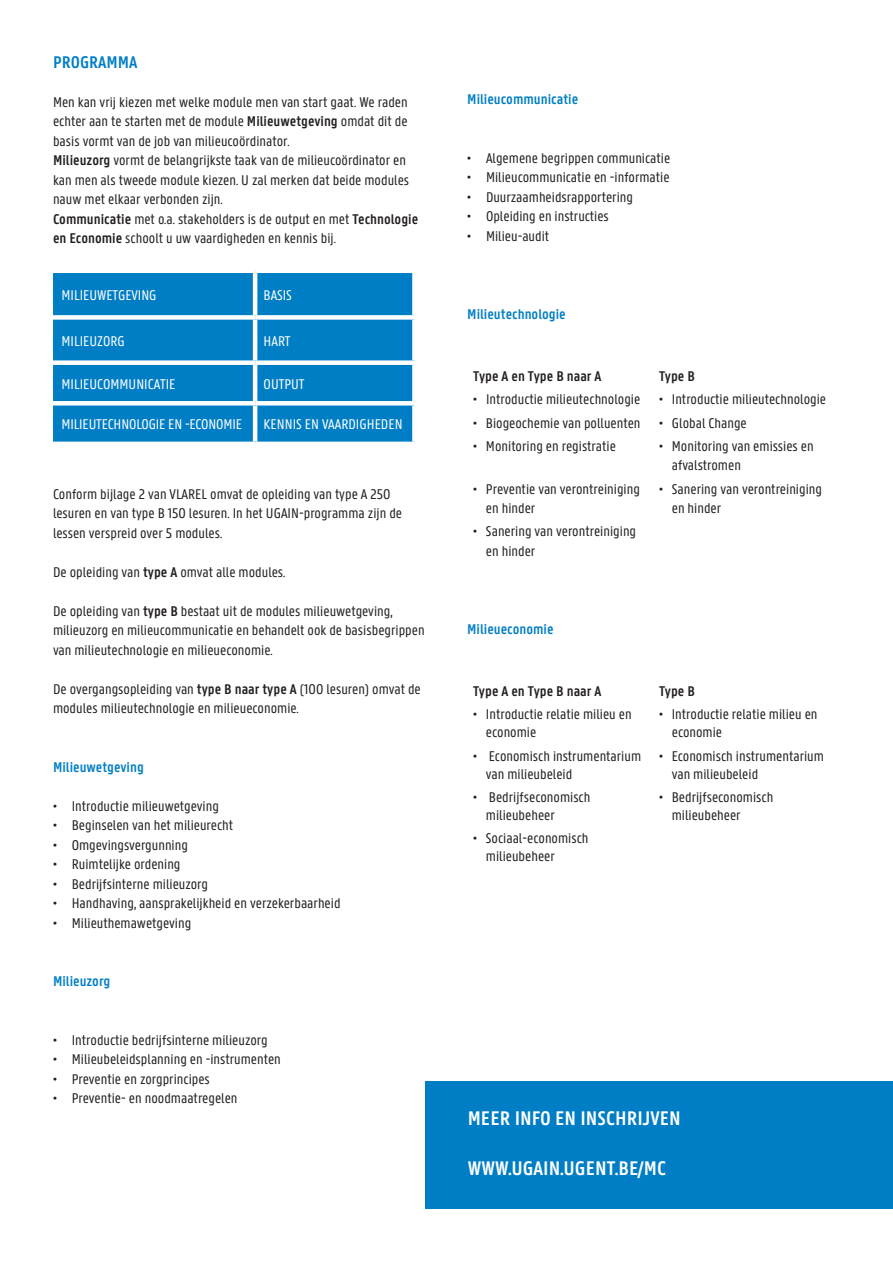
<style>
.page{position:relative;width:893px;height:1263px;background:#fff}
.page>*{position:absolute;margin:0;border:0;box-sizing:border-box;transform-origin:0 0}
.t1{font:600 21px "U Gent Panno Text";color:#fff}
.t2{font:600 18px "U Gent Panno Text";color:#007ec5}
.t3{font:15px/19.5px "U Gent Panno Text";color:#231f20}
.t4{font:15px "U Gent Panno Text";letter-spacing:-.005em;color:#fff}
.t5{font:600 15px "U Gent Panno Text";color:#007ec5}
.t6{font:600 15px "U Gent Panno Text";color:#231f20}
.s1{font-weight:600}
</style>
<div class="page">
<div style="left:53px;top:273px;width:359px;height:169px;background:#007ec5"></div>
<hr style="left:253px;top:273px;width:4px;height:42px;background:#fff">
<div style="left:53px;top:315px;width:202px;height:5px;background:#fff"></div>
<div style="left:255px;top:315px;width:162px;height:5px;background:#fff"></div>
<hr style="left:253px;top:320px;width:4px;height:40px;background:#fff">
<div style="left:53px;top:360px;width:202px;height:5px;background:#fff"></div>
<div style="left:255px;top:360px;width:162px;height:5px;background:#fff"></div>
<hr style="left:253px;top:365px;width:4px;height:36px;background:#fff">
<hr style="left:53px;top:401px;width:202px;height:4px;background:#fff">
<hr style="left:255px;top:401px;width:162px;height:4px;background:#fff">
<hr style="left:253px;top:405px;width:4px;height:37px;background:#fff">
<div style="left:425px;top:1081px;width:468px;height:128px;background:#007ec5"></div>
<p class="t2" style="left:53px;top:51px;width:86px">Prog ramma</p>
<p class="t3" style="left:53px;top:92px;width:367px">Men kan vrij kiezen met welke module men van start gaat. We raden echter aan te starten met de module <span class="s1">Milieuwetgeving</span> omdat dit de basis vormt van de job van milieucoördinator.<br><span class="s1">Milieuzorg</span> vormt de belangrijkste taak van de milieucoördinator en kan men als tweede module kiezen. U zal merken dat beide modules nauw met elkaar verbonden zijn.<br><span class="s1">Communicatie</span> met o.a. stakeholders is de output en met <span class="s1">Technologie en Economie</span> schoolt u uw vaardigheden en kennis bij.</p>
<p class="t4" style="left:62px;top:286px;width:77px">Mi li euwetgeving</p>
<p class="t4" style="left:264px;top:286px;width:30px">basis</p>
<p class="t4" style="left:62px;top:332px;width:36px">Milieuzorg</p>
<p class="t4" style="left:264px;top:332px;width:16px">hart</p>
<p class="t4" style="left:62px;top:375px;width:50px">Mi li eucommuni</p>
<p class="t4" style="left:148px;top:375px;width:29px">cati e</p>
<p class="t4" style="left:264px;top:375px;width:8px">output</p>
<p class="t4" style="left:62px;top:415px;width:148px">Mi li eutechnologi e en -economi</p>
<p class="t4" style="left:236px;top:415px;width:8px">e</p>
<p class="t4" style="left:264px;top:415px;width:66px">kennis en vaardig</p>
<p class="t4" style="left:367px;top:415px;width:35px">heden</p>
<p class="t3" style="left:53px;top:484px;width:351px">Conform bijlage 2 van VLAREL omvat de opleiding van type A 250 lesuren en van type B 150 lesuren. In het UGAIN-programma zijn de lessen verspreid over 5 modules.</p>
<p class="t3" style="left:53px;top:562px;width:234px">De opleiding van <span class="s1">type A</span> omvat alle modules.</p>
<p class="t3" style="left:53px;top:601px;width:373px">De opleiding van <span class="s1">type B</span> bestaat uit de modules milieuwetgeving, milieuzorg en milieucommunicatie en behandelt ook de basisbegrippen van milieutechnologie en milieueconomie.</p>
<p class="t3" style="left:53px;top:679px;width:369px">De overgangsopleiding van <span class="s1">type B naar type A</span> (100 lesuren) omvat de modules milieutechnologie en milieueconomie.</p>
<p class="t5" style="left:53px;top:758px;width:92px">Milieuwetgeving</p>
<p class="t3" style="left:53px;top:796px;width:167px">• Introductie milieuwetgeving</p>
<p class="t3" style="left:53px;top:815px;width:182px">• Beginselen van het milieurecht</p>
<p class="t3" style="left:53px;top:835px;width:136px">• Omgevingsvergunning</p>
<p class="t3" style="left:53px;top:854px;width:129px">• Ruimtelijke ordening</p>
<p class="t3" style="left:53px;top:874px;width:157px">• Bedrijfsinterne milieuzorg</p>
<p class="t3" style="left:53px;top:893px;width:289px">• Handhaving, aansprakelijkheid en verzekerbaarheid</p>
<p class="t3" style="left:53px;top:913px;width:140px">• Milieuthemawetgeving</p>
<p class="t5" style="left:53px;top:972px;width:59px">Milieuzorg</p>
<p class="t3" style="left:53px;top:1030px;width:216px">• Introductie bedrijfsinterne milieuzorg</p>
<p class="t3" style="left:53px;top:1049px;width:229px">• Milieubeleidsplanning en -instrumenten</p>
<p class="t3" style="left:53px;top:1069px;width:158px">• Preventie en zorgprincipes</p>
<p class="t3" style="left:53px;top:1088px;width:186px">• Preventie- en noodmaatregelen</p>
<p class="t5" style="left:467px;top:90px;width:113px">Milieucommunicatie</p>
<p class="t3" style="left:467px;top:148px;width:205px">• Algemene begrippen communicatie</p>
<p class="t3" style="left:467px;top:168px;width:204px">• Milieucommunicatie en -informatie</p>
<p class="t3" style="left:467px;top:187px;width:167px">• Duurzaamheidsrapportering</p>
<p class="t3" style="left:467px;top:207px;width:143px">• Opleiding en instructies</p>
<p class="t3" style="left:467px;top:226px;width:84px">• Milieu-audit</p>
<p class="t5" style="left:467px;top:305px;width:100px">Milieutechnologie</p>
<p class="t6" style="left:473px;top:367px;width:130px">Type A en Type B naar A</p>
<p class="t6" style="left:659px;top:367px;width:36px">Type B</p>
<p class="t3" style="left:473px;top:390px;width:169px">• Introductie milieutechnologie</p>
<p class="t3" style="left:659px;top:390px;width:169px">• Introductie milieutechnologie</p>
<p class="t3" style="left:473px;top:413px;width:275px">• Biogeochemie van polluenten • Global Change</p>
<p class="t3" style="left:473px;top:436px;width:144px">• Monitoring en registratie</p>
<p class="t3" style="left:672px;top:436px;width:143px;text-indent:-13px">• Monitoring van emissies en afvalstromen</p>
<p class="t3" style="left:486px;top:479px;width:155px;text-indent:-13px">• Preventie van verontreiniging en hinder</p>
<p class="t3" style="left:672px;top:479px;width:152px;text-indent:-13px">• Sanering van verontreiniging en hinder</p>
<p class="t3" style="left:486px;top:522px;width:152px;text-indent:-13px">• Sanering van verontreiniging en hinder</p>
<p class="t5" style="left:467px;top:620px;width:88px">Milieueconomie</p>
<p class="t6" style="left:473px;top:682px;width:130px">Type A en Type B naar A</p>
<p class="t6" style="left:659px;top:682px;width:36px">Type B</p>
<p class="t3" style="left:486px;top:705px;width:147px;line-height:18px;text-indent:-13px">• Introductie relatie milieu en economie</p>
<p class="t3" style="left:672px;top:705px;width:147px;line-height:18px;text-indent:-13px">• Introductie relatie milieu en economie</p>
<p class="t3" style="left:486px;top:747px;width:157px;line-height:18px;text-indent:-13px">• Economisch instrumentarium van milieubeleid</p>
<p class="t3" style="left:672px;top:747px;width:154px;line-height:18px;text-indent:-13px">• Economisch instrumentarium van milieubeleid</p>
<p class="t3" style="left:486px;top:788px;width:106px;line-height:18px;text-indent:-13px">• Bedrijfseconomisch milieubeheer</p>
<p class="t3" style="left:672px;top:788px;width:103px;line-height:18px;text-indent:-13px">• Bedrijfseconomisch milieubeheer</p>
<p class="t3" style="left:486px;top:829px;width:104px;line-height:18px;text-indent:-13px">• Sociaal-economisch milieubeheer</p>
<h1 class="t1" style="left:468px;top:1105px;width:215px">Meer info en inschrijven</h1>
<h1 class="t1" style="left:468px;top:1155px;width:198px">www.ugain.uge nt.be/MC</h1>
</div>
